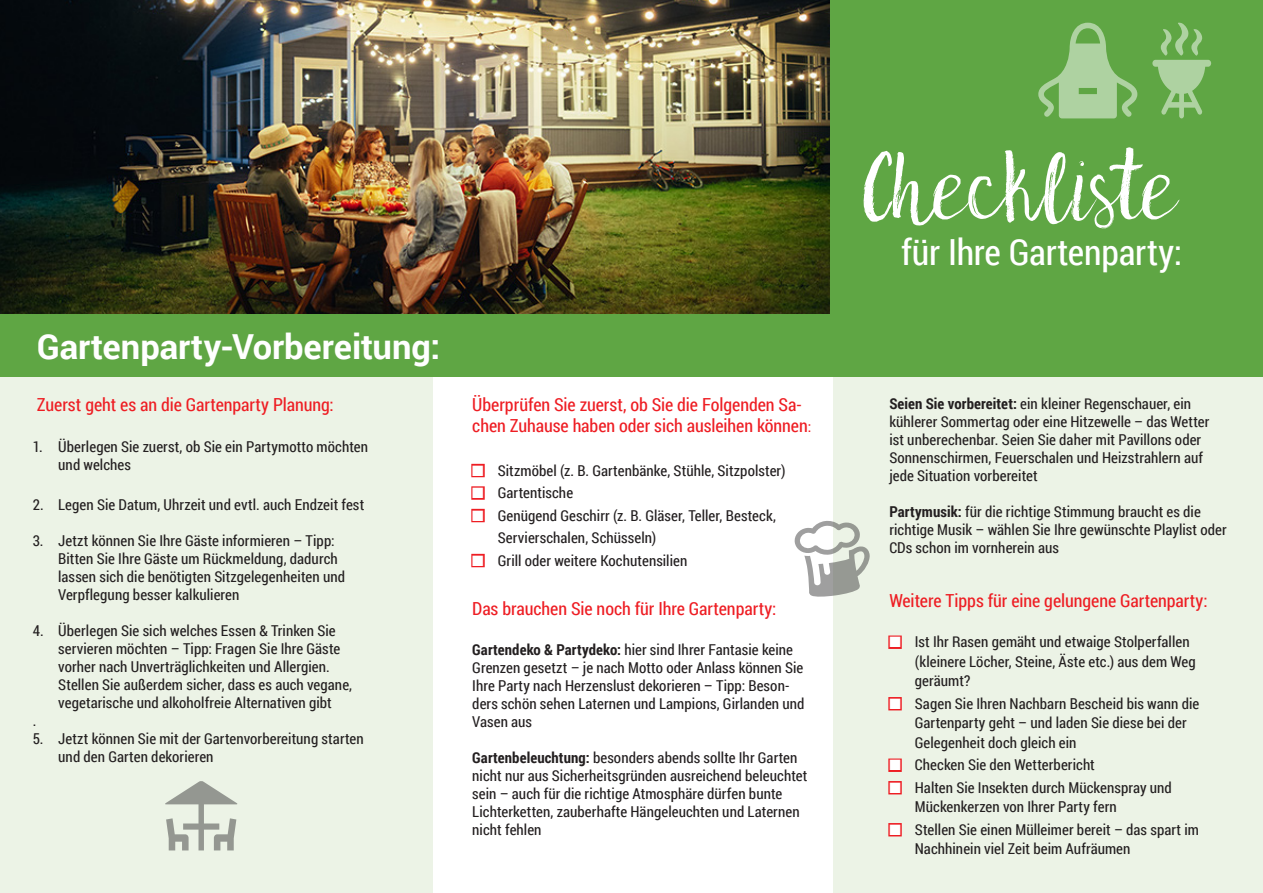
<style>
.page{position:relative;width:1263px;height:893px;background:#fff}
.page>*{position:absolute;margin:0;border:0;box-sizing:border-box;transform-origin:0 0}
.t1{font:93px "Malina";letter-spacing:.01em;color:#fff}
.t2{font:36px "Roboto Condensed";letter-spacing:-.005em;color:#fff}
.t3{font:700 34.5px "Roboto";color:#fff}
.t4{font:18px/21px "Roboto Condensed";letter-spacing:-.005em;color:#ee1d23}
.t5{font:15px/18px "Roboto Condensed";letter-spacing:.005em;color:#231f20}
.s1{font-size:15px}
.s2{color:#ee1d23}
.s3{font-weight:700}
</style>
<div class="page">
<div style="left:0;top:0;width:432px;height:893px;background:#ecf3e6"></div>
<div style="left:833px;top:10px;width:430px;height:883px;background:#ecf3e6"></div>
<img style="left:0;top:0;width:831px;height:315px">
<div style="left:0;top:315px;width:1263px;height:62px;background:#5fa644"></div>
<div style="left:831px;top:0;width:432px;height:323px;background:#5fa644"></div>
<svg style="left:165px;top:781px;width:73px;height:69px"></svg>
<svg style="left:1152px;top:23px;width:59px;height:95px"></svg>
<svg style="left:794px;top:521px;width:76px;height:76px"></svg>
<svg style="left:1038px;top:23px;width:99px;height:95px"></svg>
<p class="t3" style="left:37px;top:323px;width:405px">Gartenparty-Vorbereitung:</p>
<p class="t4" style="left:37px;top:393px;width:298px">Zuerst geht es an die Gartenparty Planung:</p>
<p class="t5" style="left:58px;top:437px;width:311px;text-indent:-26px">1. Überlegen Sie zuerst, ob Sie ein Partymotto möchten und welches</p>
<p class="t5" style="left:33px;top:495px;width:333px">2. Legen Sie Datum, Uhrzeit und evtl. auch Endzeit fest</p>
<p class="t5" style="left:33px;top:531px;width:303px">3. Jetzt können Sie Ihre Gäste informieren – Tipp:</p>
<p class="t5" style="left:58px;top:549px;width:288px">Bitten Sie Ihre Gäste um Rückmeldung, dadurch lassen sich die benötigten Sitzgelegenheiten und<br>Verpflegung besser kalkulieren</p>
<p class="t5" style="left:33px;top:621px;width:304px">4. Überlegen Sie sich welches Essen &amp; Trinken Sie</p>
<p class="t5" style="left:58px;top:639px;width:295px">servieren möchten – Tipp: Fragen Sie Ihre Gäste vorher nach Unverträglichkeiten und Allergien.<br>Stellen Sie außerdem sicher, dass es auch vegane, vegetarische und alkoholfreie Alternativen gibt</p>
<p class="t5" style="left:33px;top:711px;width:5px">.</p>
<p class="t5" style="left:58px;top:729px;width:307px;text-indent:-26px">5. Jetzt können Sie mit der Gartenvorbereitung starten und den Garten dekorieren</p>
<p class="t4" style="left:472px;top:394px;width:340px">Überprüfen Sie zuerst, ob Sie die Folgenden Sa&shy;chen Zuhause haben oder sich ausleihen können<span class="s1">:</span></p>
<p class="t5" style="left:472px;top:461px;width:315px"><span class="s2">■</span> Sitzmöbel (z. B. Gartenbänke, Stühle, Sitzpolster)</p>
<p class="t5" style="left:472px;top:483px;width:102px"><span class="s2">■</span> Gartentische</p>
<p class="t5" style="left:472px;top:506px;width:305px"><span class="s2">■</span> Genügend Geschirr (z. B. Gläser, Teller, Besteck,</p>
<p class="t5" style="left:498px;top:528px;width:160px">Servierschalen, Schüsseln)</p>
<p class="t5" style="left:472px;top:551px;width:216px"><span class="s2">■</span> Grill oder weitere Kochutensilien</p>
<p class="t4" style="left:472px;top:598px;width:306px">Das brauchen Sie noch für Ihre Gartenparty:</p>
<p class="t5" style="left:472px;top:640px;width:334px"><span class="s3">Gartendeko &amp; Partydeko:</span> hier sind Ihrer Fantasie keine Grenzen gesetzt – je nach Motto oder Anlass können Sie Ihre Party nach Herzenslust dekorieren – Tipp: Beson&shy;ders schön sehen Laternen und Lampions, Girlanden und Vasen aus</p>
<p class="t5" style="left:472px;top:748px;width:337px"><span class="s3">Gartenbeleuchtung:</span> besonders abends sollte Ihr Garten nicht nur aus Sicherheitsgründen ausreichend beleuchtet sein – auch für die richtige Atmosphäre dürfen bunte Lichterketten, zauberhafte Hängeleuchten und Laternen nicht fehlen</p>
<p class="t1" style="left:863px;top:132px;width:315px">Checkliste</p>
<p class="t2" style="left:901px;top:228px;width:283px">für Ihre Gartenparty:</p>
<p class="t5" style="left:889px;top:394px;width:322px"><span class="s3">Seien Sie vorbereitet:</span> ein kleiner Regenschauer, ein kühlerer Sommertag oder eine Hitzewelle – das Wetter ist unberechenbar. Seien Sie daher mit Pavillons oder Sonnenschirmen, Feuerschalen und Heizstrahlern auf jede Situation vorbereitet</p>
<p class="t5" style="left:889px;top:502px;width:339px"><span class="s3">Partymusik:</span> für die richtige Stimmung braucht es die richtige Musik – wählen Sie Ihre gewünschte Playlist oder<br>CDs schon im vornherein aus</p>
<p class="t4" style="left:889px;top:589px;width:320px">Weitere Tipps für eine gelungene Gartenparty:</p>
<p class="t5" style="left:889px;top:633px;width:302px"><span class="s2">■</span> Ist Ihr Rasen gemäht und etwaige Stolperfallen</p>
<p class="t5" style="left:915px;top:651px;width:282px;line-height:19.5px">(kleinere Löcher, Steine, Äste etc.) aus dem Weg geräumt?</p>
<p class="t5" style="left:889px;top:694px;width:311px"><span class="s2">■</span> Sagen Sie Ihren Nachbarn Bescheid bis wann die</p>
<p class="t5" style="left:915px;top:714px;width:273px">Gartenparty geht – und laden Sie diese bei der</p>
<p class="t5" style="left:915px;top:733px;width:163px">Gelegenheit doch gleich ein</p>
<p class="t5" style="left:889px;top:756px;width:207px"><span class="s2">■</span> Checken Sie den Wetterbericht</p>
<p class="t5" style="left:889px;top:778px;width:284px"><span class="s2">■</span> Halten Sie Insekten durch Mückenspray und</p>
<p class="t5" style="left:915px;top:798px;width:203px">Mückenkerzen von Ihrer Party fern</p>
<p class="t5" style="left:915px;top:819px;width:286px;line-height:19.5px;text-indent:-26px"><span class="s2">■</span> Stellen Sie einen Mülleimer bereit – das spart im<br>Nachhinein viel Zeit beim Aufräumen</p>
</div>
